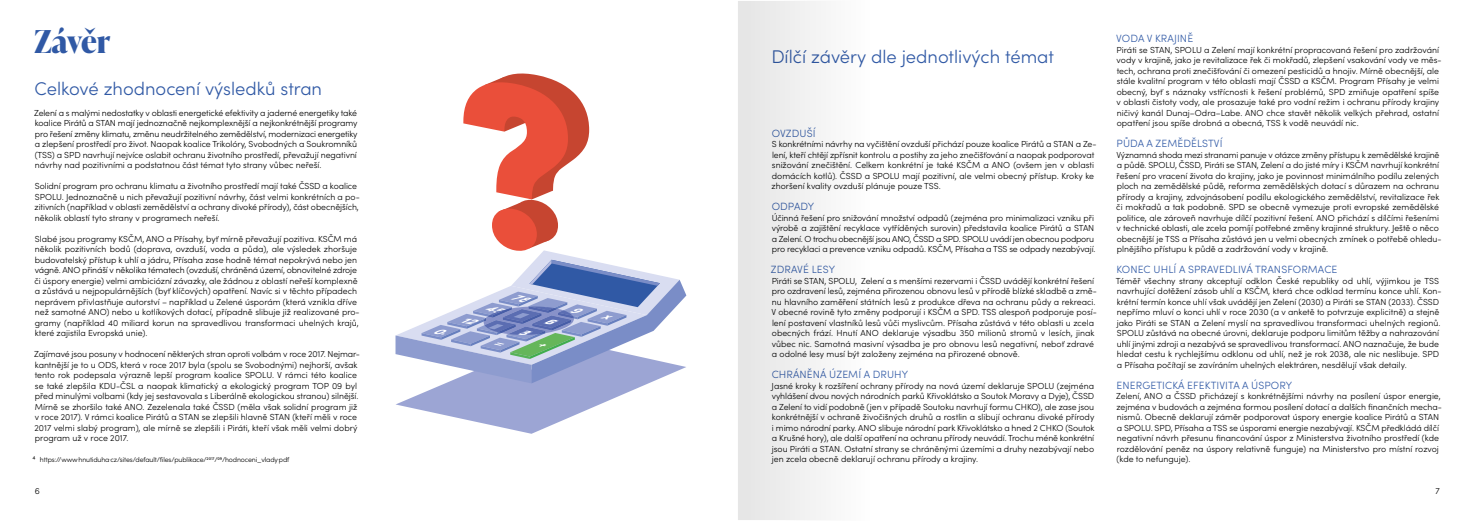
<style>
.page{position:relative;width:1474px;height:521px;background:#fff}
.page>*{position:absolute;margin:0;border:0;box-sizing:border-box;transform-origin:0 0}
.t1{font:700 31.5px "Ivy Presto Display";letter-spacing:-.02em;color:#3059a5}
.t2{font:300 18.38px "Sofia Pro";color:#3059a5}
.t3{font:300 10.5px "Sofia Pro";letter-spacing:.01em;color:#3059a5}
.t4{font:300 8.75px/10.5px "Sofia Pro";color:#000}
.t5{font:300 7px "Sofia Pro";letter-spacing:-.02em;color:#000}
.s1{font-size:8.75px}
</style>
<div class="page">
<div style="left:737px;top:0;width:141px;height:520px;background:#f2f2f2"></div>
<div style="left:737px;top:0;width:141px;height:521px;border:1px solid #fff"></div>
<svg style="left:395px;top:73px;width:291px;height:361px"></svg>
<h1 class="t1" style="left:35px;top:18px;width:77px">Závěr</h1>
<h2 class="t2" style="left:34px;top:75px;width:289px">Celkové zhodnocení výsledků stran</h2>
<p class="t4" style="left:34px;top:107px;width:325px;text-align:justify">Zelení a s malými nedostatky v oblasti energetické efektivity a jaderné energetiky také koalice Pirátů a STAN mají jednoznačně nejkomplexnější a nejkonkrétnější programy pro řešení změny klimatu, změnu neudržitelného zemědělství, modernizaci energetiky a zlepšení prostředí pro život. Naopak koalice Trikolóry, Svobodných a Soukromníků (TSS) a SPD navrhují nejvíce oslabit ochranu životního prostředí, převažují negativní návrhy nad pozitivními a podstatnou část témat tyto strany vůbec neřeší.</p>
<p class="t4" style="left:35px;top:180px;width:327px">Solidní program pro ochranu klimatu a životního prostředí mají také ČSSD a koalice SPOLU. Jednoznačně u nich převažují pozitivní návrhy, část velmi konkrétních a po&shy;zitivních (například v oblasti zemědělství a ochrany divoké přírody), část obecnějších, několik oblastí tyto strany v programech neřeší.</p>
<p class="t4" style="left:34px;top:233px;width:327px">Slabé jsou programy KSČM, ANO a Přísahy, byť mírně převažují pozitiva. KSČM má několik pozitivních bodů (doprava, ovzduší, voda a půda), ale výsledek zhoršuje budovatelský přístup k uhlí a jádru, Přísaha zase hodně témat nepokrývá nebo jen vágně. ANO přináší v několika tématech (ovzduší, chráněná území, obnovitelné zdroje či úspory energie) velmi ambiciózní závazky, ale žádnou z oblastí neřeší komplexně a zůstává u nejpopulárnějších (byť klíčových) opatření. Navíc si v těchto případech neprávem přivlastňuje autorství – například u Zelené úsporám (která vznikla dříve než samotné ANO) nebo u kotlíkových dotací, případně slibuje již realizované pro&shy;gramy (například 40 miliard korun na spravedlivou transformaci uhelných krajů, které zajistila Evropská unie).</p>
<p class="t4" style="left:34px;top:348px;width:327px">Zajímavé jsou posuny v hodnocení některých stran oproti volbám v roce 2017. Nejmar&shy;kantnější je to u ODS, která v roce 2017 byla (spolu se Svobodnými) nejhorší, avšak tento rok podepsala výrazně lepší program koalice SPOLU. V rámci této koalice se také zlepšila KDU-ČSL a naopak klimatický a ekologický program TOP 09 byl před minulými volbami (kdy jej sestavovala s Liberálně ekologickou stranou) silnější.<br>Mírně se zhoršilo také ANO. Zezelenala také ČSSD (měla však solidní program již v roce 2017). V rámci koalice Pirátů a STAN se zlepšili hlavně STAN (kteří měli v roce 2017 velmi slabý program), ale mírně se zlepšili i Piráti, kteří však měli velmi dobrý program už v roce 2017.</p>
<p class="t5" style="left:33px;top:454px;width:258px"><span class="s1">4</span> https://www.hnutiduha.cz/sites/default/files/publikace/2017/09/hodnoceni_vlady.pdf</p>
<h2 class="t2" style="left:771px;top:43px;width:284px">Dílčí závěry dle jednotlivých témat</h2>
<p class="t3" style="left:771px;top:125px;width:45px">OVZDUŠÍ</p>
<p class="t4" style="left:771px;top:138px;width:326px">S konkrétními návrhy na vyčištění ovzduší přichází pouze koalice Pirátů a STAN a Ze&shy;lení, kteří chtějí zpřísnit kontrolu a postihy za jeho znečišťování a naopak podporovat snižování znečištění. Celkem konkrétní je také KSČM a ANO (ovšem jen v oblasti domácích kotlů). ČSSD a SPOLU mají pozitivní, ale velmi obecný přístup. Kroky ke zhoršení kvality ovzduší plánuje pouze TSS.</p>
<p class="t3" style="left:771px;top:199px;width:44px">ODPADY</p>
<p class="t4" style="left:771px;top:212px;width:325px">Účinná řešení pro snižování množství odpadů (zejména pro minimalizaci vzniku při výrobě a zajištění recyklace vytříděných surovin) představila koalice Pirátů a STAN a Zelení. O trochu obecnější jsou ANO, ČSSD a SPD. SPOLU uvádí jen obecnou podporu pro recyklaci a prevence vzniku odpadů. KSČM, Přísaha a TSS se odpady nezabývají.</p>
<p class="t3" style="left:770px;top:262px;width:66px">ZDRAVÉ LESY</p>
<p class="t4" style="left:771px;top:275px;width:327px">Piráti se STAN, SPOLU, Zelení a s menšími rezervami i ČSSD uvádějí konkrétní řešení pro ozdravení lesů, zejména přirozenou obnovu lesů v přírodě blízké skladbě a změ&shy;nu hlavního zaměření státních lesů z produkce dřeva na ochranu půdy a rekreaci.<br>V obecné rovině tyto změny podporují i KSČM a SPD. TSS alespoň podporuje posí&shy;lení postavení vlastníků lesů vůči myslivcům. Přísaha zůstává v této oblasti u zcela obecných frází. Hnutí ANO deklaruje výsadbu 350 milionů stromů v lesích, jinak vůbec nic. Samotná masivní výsadba je pro obnovu lesů negativní, neboť zdravé a odolné lesy musí být založeny zejména na přirozené obnově.</p>
<p class="t3" style="left:771px;top:367px;width:138px">CHRÁNĚNÁ ÚZEMÍ A DRUHY</p>
<p class="t4" style="left:771px;top:380px;width:324px;text-align:justify">Jasné kroky k rozšíření ochrany přírody na nová území deklaruje SPOLU (zejména vyhlášení dvou nových národních parků Křivoklátsko a Soutok Moravy a Dyje), ČSSD a Zelení to vidí podobně (jen v případě Soutoku navrhují formu CHKO), ale zase jsou konkrétnější v ochraně živočišných druhů a rostlin a slibují ochranu divoké přírody i mimo národní parky. ANO slibuje národní park Křivoklátsko a hned 2 CHKO (Soutok a Krušné hory), ale další opatření na ochranu přírody neuvádí. Trochu méně konkrétní jsou Piráti a STAN. Ostatní strany se chráněnými územími a druhy nezabývají nebo jen zcela obecně deklarují ochranu přírody a krajiny.</p>
<p class="t3" style="left:1116px;top:31px;width:79px">VODA V KRAJINĚ</p>
<p class="t4" style="left:1116px;top:44px;width:326px">Piráti se STAN, SPOLU a Zelení mají konkrétní propracovaná řešení pro zadržování vody v krajině, jako je revitalizace řek či mokřadů, zlepšení vsakování vody ve měs&shy;tech, ochrana proti znečišťování či omezení pesticidů a hnojiv. Mírně obecnější, ale stále kvalitní program v této oblasti mají ČSSD a KSČM. Program Přísahy je velmi obecný, byť s náznaky vstřícnosti k řešení problémů, SPD zmiňuje opatření spíše v oblasti čistoty vody, ale prosazuje také pro vodní režim i ochranu přírody krajiny ničivý kanál Dunaj–Odra–Labe. ANO chce stavět několik velkých přehrad, ostatní opatření jsou spíše drobná a obecná, TSS k vodě neuvádí nic.</p>
<p class="t3" style="left:1116px;top:136px;width:108px">PŮDA A ZEMĚDĚLSTVÍ</p>
<p class="t4" style="left:1116px;top:149px;width:327px">Významná shoda mezi stranami panuje v otázce změny přístupu k zemědělské krajině a půdě. SPOLU, ČSSD, Piráti se STAN, Zelení a do jisté míry i KSČM navrhují konkrétní řešení pro vracení života do krajiny, jako je povinnost minimálního podílu zelených ploch na zemědělské půdě, reforma zemědělských dotací s důrazem na ochranu přírody a krajiny, zdvojnásobení podílu ekologického zemědělství, revitalizace řek či mokřadů a tak podobně. SPD se obecně vymezuje proti evropské zemědělské politice, ale zároveň navrhuje dílčí pozitivní řešení. ANO přichází s dílčími řešeními v technické oblasti, ale zcela pomíjí potřebné změny krajinné struktury. Ještě o něco obecnější je TSS a Přísaha zůstává jen u velmi obecných zmínek o potřebě ohledu&shy;plnějšího přístupu k půdě a zadržování vody v krajině.</p>
<p class="t3" style="left:1116px;top:262px;width:222px">KONEC UHLÍ A SPRAVEDLIVÁ TRANSFORMACE</p>
<p class="t4" style="left:1115px;top:275px;width:327px">Téměř všechny strany akceptují odklon České republiky od uhlí, výjimkou je TSS navrhující dotěžení zásob uhlí a KSČM, která chce odklad termínu konce uhlí. Kon&shy;krétní termín konce uhlí však uvádějí jen Zelení (2030) a Piráti se STAN (2033). ČSSD nepřímo mluví o konci uhlí v roce 2030 (a v anketě to potvrzuje explicitně) a stejně jako Piráti se STAN a Zelení myslí na spravedlivou transformaci uhelných regionů.<br>SPOLU zůstává na obecné úrovni, deklaruje podporu limitům těžby a nahrazování uhlí jinými zdroji a nezabývá se spravedlivou transformací. ANO naznačuje, že bude hledat cestu k rychlejšímu odklonu od uhlí, než je rok 2038, ale nic neslibuje. SPD a Přísaha počítají se zavíráním uhelných elektráren, nesdělují však detaily.</p>
<p class="t3" style="left:1116px;top:377px;width:177px">ENERGETICKÁ EFEKTIVITA A ÚSPORY</p>
<p class="t4" style="left:1116px;top:390px;width:327px">Zelení, ANO a ČSSD přicházejí s konkrétnějšími návrhy na posílení úspor energie, zejména v budovách a zejména formou posílení dotací a dalších finančních mecha&shy;nismů. Obecně deklarují záměr podporovat úspory energie koalice Pirátů a STAN a SPOLU. SPD, Přísaha a TSS se úsporami energie nezabývají. KSČM předkládá dílčí negativní návrh přesunu financování úspor z Ministerstva životního prostředí (kde rozdělování peněz na úspory relativně funguje) na Ministerstvo pro místní rozvoj (kde to nefunguje).</p>
<p class="t4" style="left:35px;top:485px;width:7px">6</p>
<p class="t4" style="left:1435px;top:485px;width:6px">7</p>
</div>
